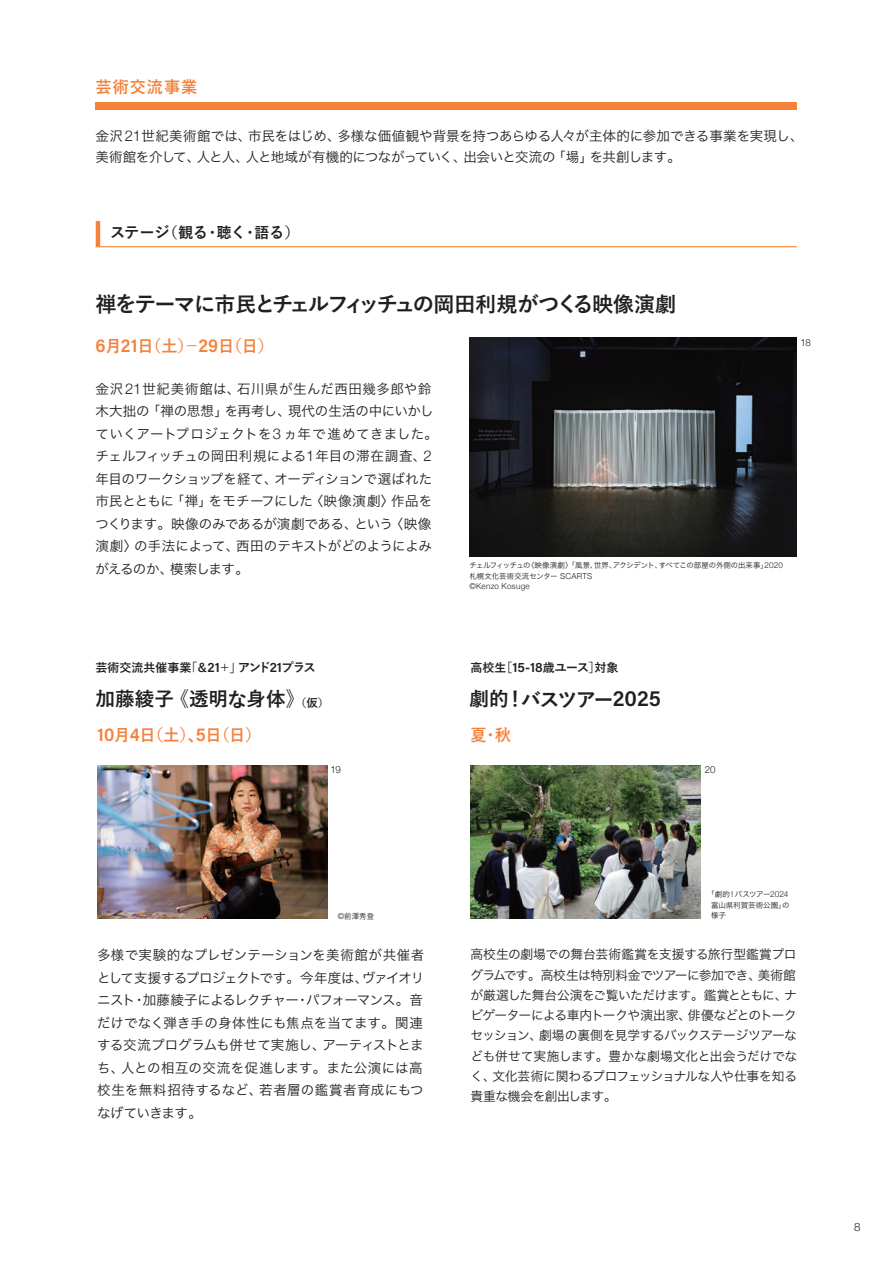
<style>
.page{position:relative;width:893px;height:1263px;background:#fff}
.page>*{position:absolute;margin:0;border:0;box-sizing:border-box;transform-origin:0 0}
.t1{font:700 21.9px "Yu Go";letter-spacing:-.15em;color:#231f20}
.t2{font:700 20.25px "Yu Go";letter-spacing:-.1em;color:#231f20}
.t3{font:700 19.5px "Yu Go";letter-spacing:.01em;color:#231f20}
.t4{font:700 16.5px "Yu Go";letter-spacing:.06em;color:#f4823b}
.t5{font:700 15.6px "Yu Go";color:#231f20}
.t6{font:13.5px/22.5px "Hira Kaku Pro W3";letter-spacing:-.005em;color:#231f20}
.t7{font:13.5px/21px "Hira Kaku Pro W3";letter-spacing:-.025em;color:#231f20}
.t8{font:12.75px/20.2px "Hira Kaku Pro W3";letter-spacing:-.03em;color:#231f20;text-align:justify}
.t9{font:700 12px "Yu Go";color:#231f20}
.t10{font:300 11.55px "Helvetica Neue";color:#231f20}
.t11{font:300 9.9px "Helvetica Neue";color:#231f20}
.t12{font:300 8.25px "Helvetica Neue";letter-spacing:.04em;color:#231f20}
.t13{font:7.5px/10.5px "Hira Kaku Pro W3";letter-spacing:-.005em;color:#231f20}
.s1{font-family:"Helvetica Neue";font-weight:300;font-size:14.85px}
.s2{font-size:15px}
.s3{font-size:21px}
.s4{font-family:"Acumin Pro";font-weight:600;font-size:18.75px}
.s5{font-family:"Helvetica Neue";font-weight:300;font-size:8.25px}
.s6{font-family:"Acumin Pro";font-weight:600;font-size:13.65px}
.s7{font-size:12.45px}
.s8{font-size:20.25px}
.s9{font-size:11.4px}
.s10{font-size:19.5px}
.s11{font-family:"Acumin Pro";font-weight:600;font-size:22.2px}
</style>
<div class="page">
<hr style="left:96px;top:221px;width:4px;height:25px;background:#f4823b">
<div style="left:95px;top:102px;width:702px;height:8px;background:#f4823b"></div>
<hr style="left:95px;top:246px;width:702px;height:1px;background:#f4823b">
<img style="left:469px;top:338px;width:328px;height:218px">
<img style="left:97px;top:765px;width:230px;height:154px">
<img style="left:471px;top:765px;width:229px;height:153px">
<p class="t4" style="left:95px;top:77px;width:103px">芸術交流事業</p>
<p class="t7" style="left:95px;top:124px;width:710px">金沢<span class="s1">21</span>世紀美術館では、市民をはじめ、多様な価値観や背景を持つあらゆる人々が主体的に参加できる事業を実現し、美術館を介して、人と人、人と地域が有機的につながっていく、出会いと交流の「場」を共創します。</p>
<p class="t5" style="left:110px;top:223px;width:191px">ステージ<span class="s2">（観</span>る<span class="s2">・聴</span>く<span class="s2">・語</span>る<span class="s2">）</span></p>
<h1 class="t1" style="left:95px;top:292px;width:582px"><span class="s3">禅</span>をテーマに<span class="s3">市民</span>とチェルフィッチュの<span class="s3">岡田利規</span>がつくる<span class="s3">映像演劇</span></h1>
<p class="t4" style="left:95px;top:337px;width:180px"><span class="s4">6</span>月<span class="s4">21</span>日（土）－<span class="s4">29</span>日（日）</p>
<p class="t6" style="left:95px;top:376px;width:344px">金沢<span class="s1">21</span>世紀美術館は、石川県が生んだ西田幾多郎や鈴木大拙の「禅の思想」を再考し、現代の生活の中にいかしていくアートプロジェクトを<span class="s1">3</span> ヵ年で進めてきました。チェルフィッチュの岡田利規による<span class="s1">1</span>年目の滞在調査、<span class="s1">2</span>年目のワークショップを経て、オーディションで選ばれた市民とともに「禅」をモチーフにした〈映像演劇〉作品をつくります。映像のみであるが演劇である、という〈映像演劇〉の手法によって、西田のテキストがどのようによみがえるのか、模索します。</p>
<p class="t13" style="left:469px;top:559px;width:315px">チェルフィッチュの〈映像演劇〉「風景、世界、アクシデント、すべてこの部屋の外側の出来事」<span class="s5">2020</span>札幌文化芸術交流センター <span class="s5">SCARTS</span></p>
<p class="t12" style="left:469px;top:579px;width:62px">©Kenzo Kosuge</p>
<p class="t11" style="left:800px;top:334px;width:12px">18</p>
<p class="t9" style="left:95px;top:661px;width:222px">芸術交流共催事業「＆<span class="s6">21</span>＋」<span class="s7">アンド</span><span class="s6">21</span><span class="s7">プラス</span></p>
<p class="t9" style="left:470px;top:661px;width:150px">高校生［<span class="s6">15-18</span>歳<span class="s7">ユース</span>］対象</p>
<h3 class="t3" style="left:95px;top:688px;width:235px">加藤綾子《透明<span class="s8">な</span>身体》<span class="s9">（仮）</span></h3>
<h2 class="t2" style="left:470px;top:688px;width:193px"><span class="s10">劇的！</span>バスツアー<span class="s11">2025</span></h2>
<p class="t4" style="left:97px;top:726px;width:166px"><span class="s4">10</span>月<span class="s4">4</span>日（土）、<span class="s4">5</span>日（日）</p>
<p class="t4" style="left:470px;top:726px;width:42px">夏・秋</p>
<p class="t11" style="left:331px;top:761px;width:12px">19</p>
<p class="t11" style="left:705px;top:761px;width:12px">20</p>
<p class="t13" style="left:338px;top:910px;width:38px"><span class="s5">©</span>前澤秀登</p>
<p class="t6" style="left:97px;top:943px;width:329px">多様で実験的なプレゼンテーションを美術館が共催者として支援するプロジェクトです。今年度は、ヴァイオリニスト・加藤綾子によるレクチャー・パフォーマンス。音だけでなく弾き手の身体性にも焦点を当てます。関連する交流プログラムも併せて実施し、アーティストとまち、人との相互の交流を促進します。また公演には高校生を無料招待するなど、若者層の鑑賞者育成にもつなげていきます。</p>
<p class="t13" style="left:711px;top:889px;width:80px;text-indent:-4px">「劇的！バスツアー<span class="s5">2024</span>富山県利賀芸術公園」の様子</p>
<p class="t8" style="left:470px;top:943px;width:328px">高校生の劇場での舞台芸術鑑賞を支援する旅行型鑑賞プログラムです。高校生は特別料金でツアーに参加でき、美術館が厳選した舞台公演をご覧いただけます。鑑賞とともに、ナビゲーターによる車内トークや演出家、俳優などとのトークセッション、劇場の裏側を見学するバックステージツアーなども併せて実施します。豊かな劇場文化と出会うだけでなく、文化芸術に関わるプロフェッショナルな人や仕事を知る貴重な機会を創出します。</p>
<p class="t10" style="left:854px;top:1217px;width:8px">8</p>
</div>
